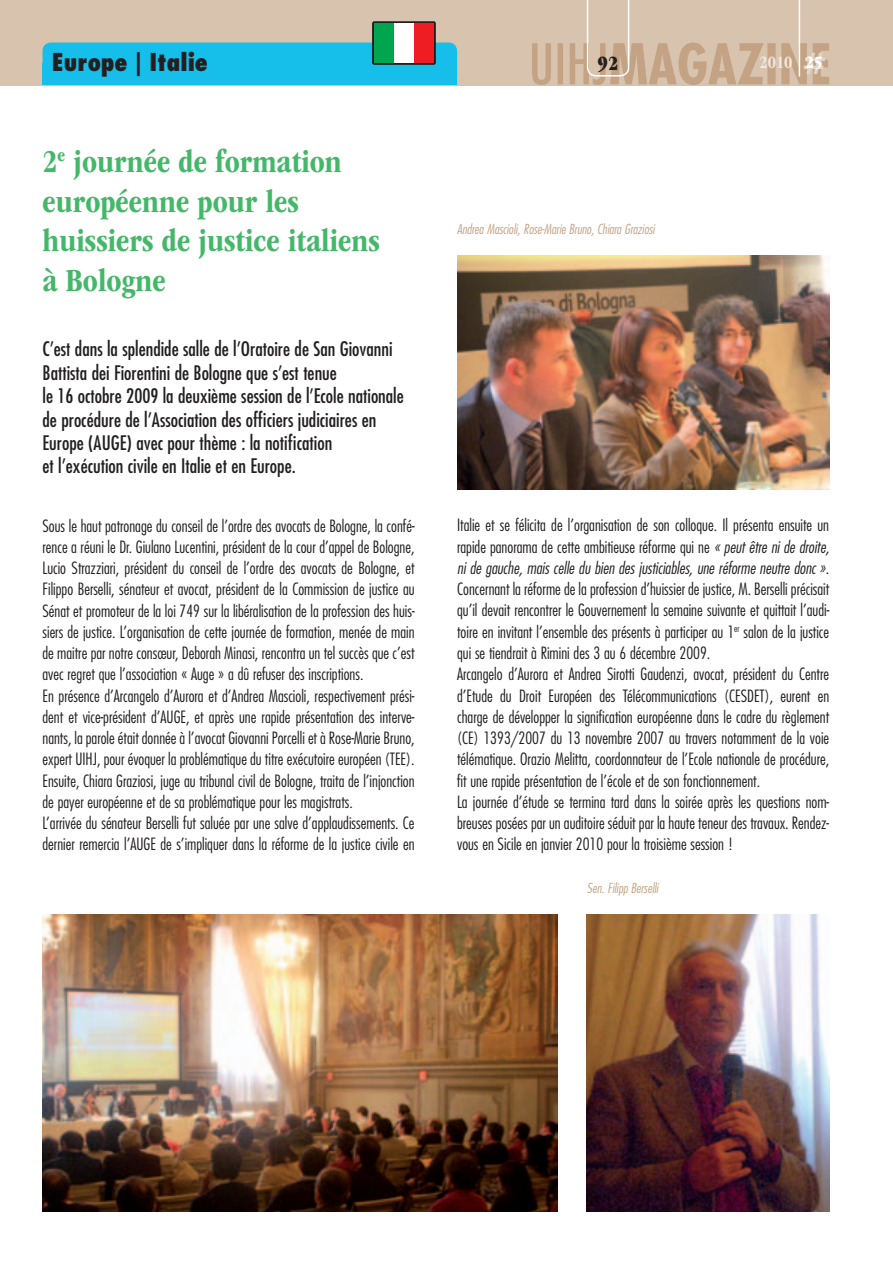
<style>
.page{position:relative;width:893px;height:1263px;background:#fff}
.page>*{position:absolute;margin:0;border:0;box-sizing:border-box;transform-origin:0 0}
.t1{font:700 condensed 33px/39.6px "ITC Garamond Std";color:#44b869}
.t2{font:800 condensed 24px "Futura Std";color:#231f20}
.t3{font:21px "ITC Garamond Std Ult Cond";color:#231f20}
.t4{font:condensed 19.5px/23.4px "Futura Std";color:#231f20}
.t5{font:700 condensed 18px "ITC Garamond Std";color:#f0e9df}
.t6{font:300 condensed 16.5px/21.3px "Futura Std";color:#231f20}
.t7{font:italic 300 condensed 13.5px "Futura Std";color:#c3a384}
.s1{font-family:"ITC Garamond Std Ult Cond";font-weight:400;font-stretch:normal;color:#fff}
.s2{font-style:italic}
</style>
<div class="page">
<div style="left:0;top:0;width:893px;height:85px;background:#d8c3ae"></div>
<svg style="left:532px;top:0;width:297px;height:85px"></svg>
<div style="left:43px;top:43px;width:414px;height:42px;background:#15bfe9;border-radius:9px"></div>
<div style="left:372px;top:21px;width:64px;height:44px;background:#231f20;border-radius:2px"></div>
<div style="left:374px;top:23px;width:60px;height:40px;background:#fff"></div>
<div style="left:374px;top:23px;width:20px;height:40px;background:#00a54f"></div>
<div style="left:414px;top:23px;width:20px;height:40px;background:#ee1d23"></div>
<img style="left:43px;top:914px;width:514px;height:298px">
<img style="left:587px;top:914px;width:242px;height:298px">
<img style="left:457px;top:255px;width:372px;height:234px">
<h2 class="t2" style="left:52px;top:47px;width:157px">Europe | Italie</h2>
<p class="t3" style="left:598px;top:51px;width:22px">92</p>
<p class="t5" style="left:759px;top:52px;width:65px">2010 <span class="s1">25</span></p>
<h1 class="t1" style="left:43px;top:142px;width:339px">2<sup>e</sup> journée de formation européenne pour les huissiers de justice italiens à Bologne</h1>
<p class="t4" style="left:43px;top:337px;width:363px">C’est dans la splendide salle de l’Oratoire de San Giovanni Battista dei Fiorentini de Bologne que s’est tenue<br>le 16 octobre 2009 la deuxième session de l’Ecole nationale de procédure de l’Association des officiers judiciaires en Europe (AUGE) avec pour thème : la notification<br>et l’exécution civile en Italie et en Europe.</p>
<p class="t7" style="left:457px;top:221px;width:199px">Andrea Mascioli, Rose-Marie Bruno, Chiara Graziosi</p>
<p class="t6" style="left:43px;top:515px;width:374px">Sous le haut patronage du conseil de l’ordre des avocats de Bologne, la confé&shy;rence a réuni le Dr. Giulano Lucentini, président de la cour d’appel de Bologne, Lucio Strazziari, président du conseil de l’ordre des avocats de Bologne, et Filippo Berselli, sénateur et avocat, président de la Commission de justice au Sénat et promoteur de la loi 749 sur la libéralisation de la profession des huis&shy;siers de justice. L’organisation de cette journée de formation, menée de main de maitre par notre consœur, Deborah Minasi, rencontra un tel succès que c’est avec regret que l’association « Auge » a dû refuser des inscriptions.<br>En présence d’Arcangelo d’Aurora et d’Andrea Mascioli, respectivement prési&shy;dent et vice-président d’AUGE, et après une rapide présentation des interve&shy;nants, la parole était donnée à l’avocat Giovanni Porcelli et à Rose-Marie Bruno, expert UIHJ, pour évoquer la problématique du titre exécutoire européen (TEE).<br>Ensuite, Chiara Graziosi, juge au tribunal civil de Bologne, traita de l’injonction de payer européenne et de sa problématique pour les magistrats.<br>L’arrivée du sénateur Berselli fut saluée par une salve d’applaudissements. Ce dernier remercia l’AUGE de s’impliquer dans la réforme de la justice civile en</p>
<p class="t6" style="left:457px;top:515px;width:374px">Italie et se félicita de l’organisation de son colloque. Il présenta ensuite un rapide panorama de cette ambitieuse réforme qui ne <span class="s2">« peut être ni de droite, ni de gauche, mais celle du bien des justiciables, une réforme neutre donc »</span>.<br>Concernant la réforme de la profession d’huissier de justice, M. Berselli précisait qu’il devait rencontrer le Gouvernement la semaine suivante et quittait l’audi&shy;toire en invitant l’ensemble des présents à participer au 1<sup>er</sup> salon de la justice qui se tiendrait à Rimini des 3 au 6 décembre 2009.<br>Arcangelo d’Aurora et Andrea Sirotti Gaudenzi, avocat, président du Centre d’Etude du Droit Européen des Télécommunications (CESDET), eurent en charge de développer la signification européenne dans le cadre du règlement (CE) 1393/2007 du 13 novembre 2007 au travers notamment de la voie télématique. Orazio Melitta, coordonnateur de l’Ecole nationale de procédure, fit une rapide présentation de l’école et de son fonctionnement.<br>La journée d’étude se termina tard dans la soirée après les questions nom&shy;breuses posées par un auditoire séduit par la haute teneur des travaux. Rendez&shy;vous en Sicile en janvier 2010 pour la troisième session !</p>
<p class="t7" style="left:587px;top:880px;width:73px">Sen. Filipp Berselli</p>
</div>
